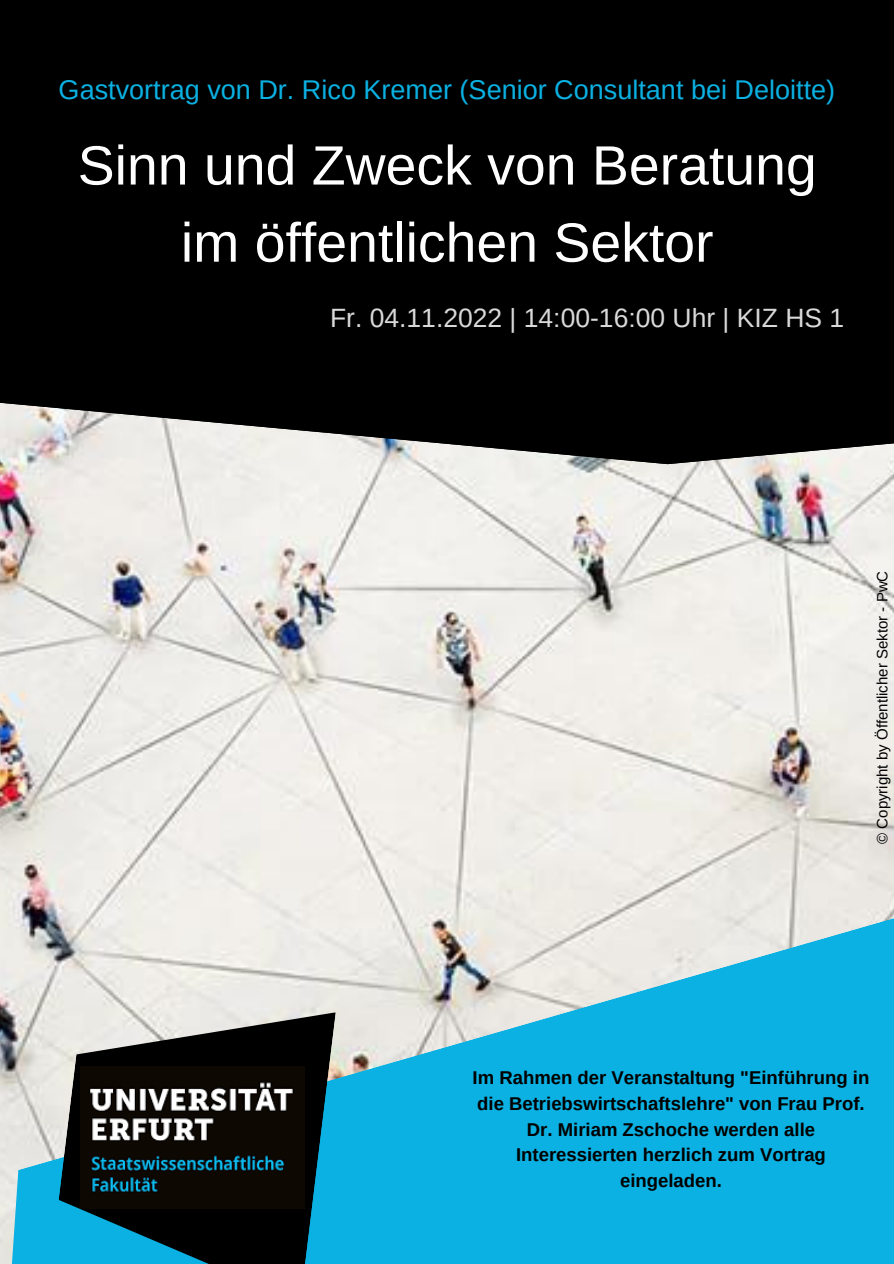
<style>
.page{position:relative;width:894px;height:1264px;background:#fff}
.page>*{position:absolute;margin:0;border:0;box-sizing:border-box;transform-origin:0 0}
.t1{font:55.35px/77.1px "Arimo";color:#fff;text-align:center}
.t2{font:27px "Arimo";color:#0bb1e2}
.t3{font:26.4px "Arimo";color:#d9d9d9}
.t4{font:700 18.45px/26px "Arimo";color:#000;text-align:center}
.t5{font:15px "Arimo";color:#000}
</style>
<div class="page">
<img style="left:0;top:464px;width:893px;height:440px">
<div style="left:0;top:0;width:893px;height:464px;background:#000"></div>
<svg style="left:0;top:904px;width:893px;height:359px;fill:#0bb1e2"></svg>
<svg style="left:50px;top:981px;width:286px;height:282px"></svg>
<img style="left:81px;top:1066px;width:223px;height:142px">
<h2 class="t2" style="left:59px;top:75px;width:777px">Gastvortrag von Dr. Rico Kremer (Senior Consultant bei Deloitte)</h2>
<h1 class="t1" style="left:78px;top:127px;width:740px">Sinn und Zweck von Beratung im öffentlichen Sektor</h1>
<h3 class="t3" style="left:330px;top:303px;width:515px">Fr. 04.11.2022 | 14:00-16:00 Uhr | KIZ HS 1</h3>
<p class="t5" style="left:873px;top:843px;width:274px;rotate:-90deg">© Copyright by Öffentlicher Sektor - PwC</p>
<p class="t4" style="left:472px;top:1064px;width:398px">Im Rahmen der Veranstaltung "Einführung in die Betriebswirtschaftslehre" von Frau Prof.<br>Dr. Miriam Zschoche werden alle Interessierten herzlich zum Vortrag eingeladen.</p>
</div>
